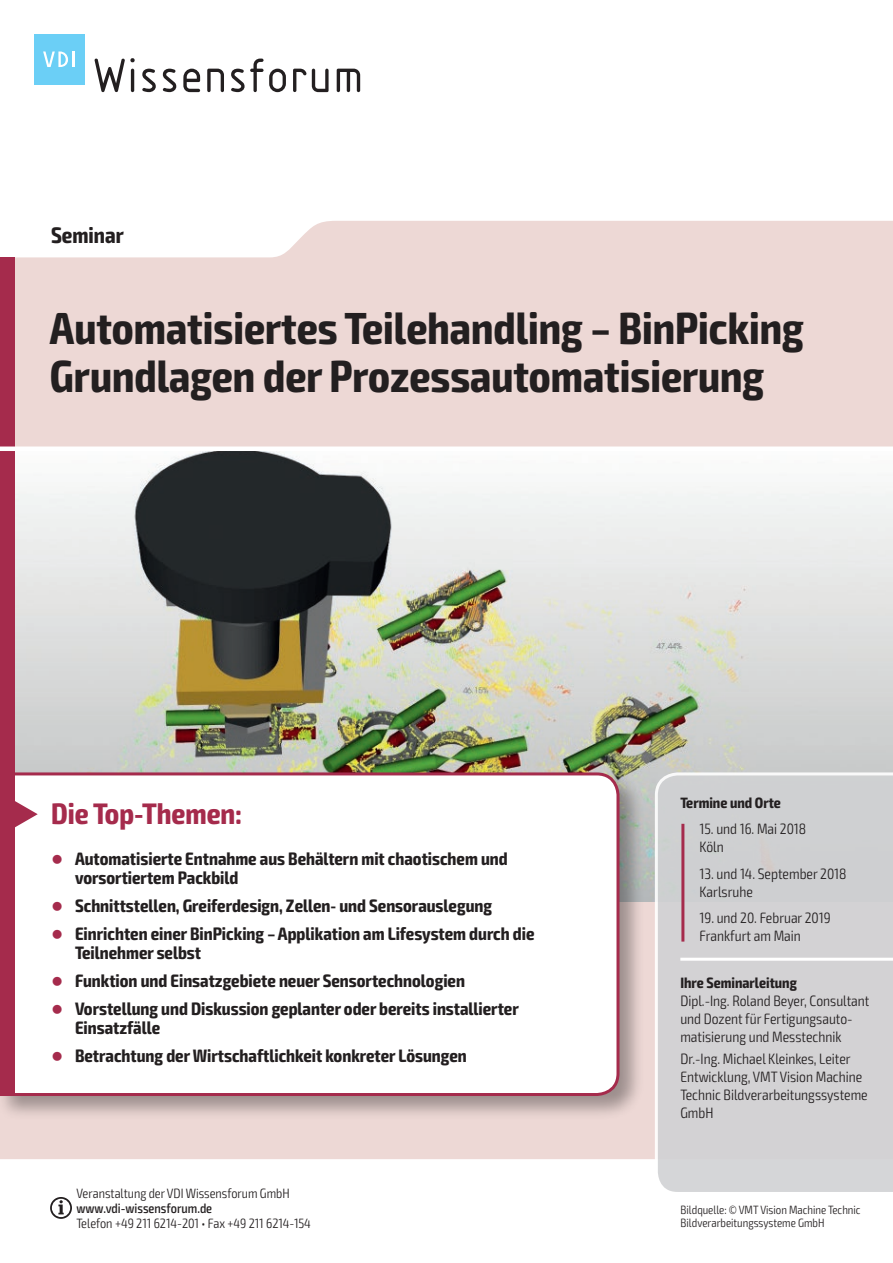
<style>
.page{position:relative;width:893px;height:1263px;background:#fff}
.page>*{position:absolute;margin:0;border:0;box-sizing:border-box;transform-origin:0 0}
.t1{font:700 condensed 45px/48px "Exo 2";color:#231f20}
.t2{font:700 condensed 29.7px "Exo 2";color:#a52b4c}
.t3{font:700 condensed 22.5px "Exo 2";color:#231f20}
.t4{font:700 condensed 18px/19.5px "Exo 2";color:#231f20}
.t5{font:300 condensed 15px/18px "Exo 2";color:#231f20}
.t6{font:700 condensed 15px "Exo 2";color:#231f20}
.t7{font:300 condensed 13.5px "Exo 2";color:#231f20}
.t8{font:500 condensed 13.5px "Exo 2";color:#231f20}
.t9{font:300 condensed 12px/13.5px "Exo 2";color:#231f20}
.s1{color:#a52b4c}
</style>
<div class="page">
<div style="left:0;top:221px;width:893px;height:938px;background:#edd8d5"></div>
<img style="left:14px;top:451px;width:879px;height:450px">
<div style="left:0;top:769px;width:644px;height:352px;background:#231f20;opacity:.4"></div>
<svg style="left:0;top:771px;width:621px;height:326px"></svg>
<svg style="left:14px;top:799px;width:24px;height:30px"></svg>
<svg style="left:50px;top:1197px;width:22px;height:22px"></svg>
<div style="left:653px;top:771px;width:240px;height:421px;background:#d3d2d4"></div>
<div style="left:0;top:257px;width:14px;height:839px;background:#a52b4c"></div>
<hr style="left:680px;top:958px;width:213px;height:3px;background:#fff">
<hr style="left:681px;top:824px;width:3px;height:117px;background:#a52b4c">
<div style="left:0;top:446px;width:893px;height:5px;background:#fff"></div>
<svg style="left:94px;top:58px;width:41px;height:34px"></svg>
<svg style="left:142px;top:69px;width:14px;height:23px"></svg>
<svg style="left:163px;top:69px;width:13px;height:23px"></svg>
<svg style="left:183px;top:69px;width:17px;height:23px"></svg>
<svg style="left:207px;top:69px;width:17px;height:23px"></svg>
<svg style="left:231px;top:59px;width:55px;height:33px"></svg>
<svg style="left:293px;top:69px;width:36px;height:23px"></svg>
<svg style="left:337px;top:69px;width:23px;height:23px"></svg>
<div style="left:34px;top:34px;width:50px;height:50px;background:#6bcff6"></div>
<svg style="left:43px;top:51px;width:31px;height:16px"></svg>
<p class="t3" style="left:51px;top:222px;width:74px">Seminar</p>
<h1 class="t1" style="left:50px;top:305px;width:755px">Automatisiertes Teilehandling – BinPicking<br>Grundlagen der Prozessautomatisierung</h1>
<h2 class="t2" style="left:51px;top:796px;width:192px">Die Top-Themen:</h2>
<p class="t4" style="left:75px;top:849px;width:434px;text-indent:-23px"><span class="s1">●</span> Automatisierte Entnahme aus Behältern mit chaotischem und vorsortiertem Packbild</p>
<p class="t4" style="left:52px;top:896px;width:442px"><span class="s1">●</span> Schnittstellen, Greiferdesign, Zellen- und Sensorauslegung</p>
<p class="t4" style="left:75px;top:924px;width:461px;text-indent:-23px"><span class="s1">●</span> Einrichten einer BinPicking – Applikation am Lifesystem durch die<br>Teilnehmer selbst</p>
<p class="t4" style="left:52px;top:971px;width:415px"><span class="s1">●</span> Funktion und Einsatzgebiete neuer Sensortechnologien</p>
<p class="t4" style="left:75px;top:999px;width:445px;text-indent:-23px"><span class="s1">●</span> Vorstellung und Diskussion geplanter oder bereits installierter<br>Einsatzfälle</p>
<p class="t4" style="left:52px;top:1046px;width:417px"><span class="s1">●</span> Betrachtung der Wirtschaftlichkeit konkreter Lösungen</p>
<p class="t7" style="left:77px;top:1185px;width:215px">Veranstaltung der VDI Wissensforum GmbH</p>
<p class="t8" style="left:77px;top:1200px;width:137px">www.vdi-wissensforum.de</p>
<p class="t7" style="left:77px;top:1215px;width:236px">Telefon +49 211 6214-201 • Fax +49 211 6214-154</p>
<p class="t6" style="left:680px;top:793px;width:102px">Termine und Orte</p>
<p class="t5" style="left:699px;top:820px;width:108px">15. und 16. Mai 2018<br>Köln</p>
<p class="t5" style="left:699px;top:865px;width:148px">13. und 14. September 2018<br>Karlsruhe</p>
<p class="t5" style="left:699px;top:909px;width:133px">19. und 20. Februar 2019<br>Frankfurt am Main</p>
<p class="t6" style="left:680px;top:973px;width:118px">Ihre Seminarleitung</p>
<p class="t5" style="left:680px;top:992px;width:191px">Dipl.-Ing. Roland Beyer, Consultant und Dozent für Fertigungsauto&shy;matisierung und Messtechnik</p>
<p class="t5" style="left:680px;top:1050px;width:189px">Dr.-Ing. Michael Kleinkes, Leiter<br>Entwicklung, VMT Vision Machine<br>Technic Bildverarbeitungssysteme<br>GmbH</p>
<p class="t9" style="left:681px;top:1203px;width:182px">Bildquelle: © VMT Vision Machine Technic<br>Bildverarbeitungssysteme GmbH</p>
</div>
